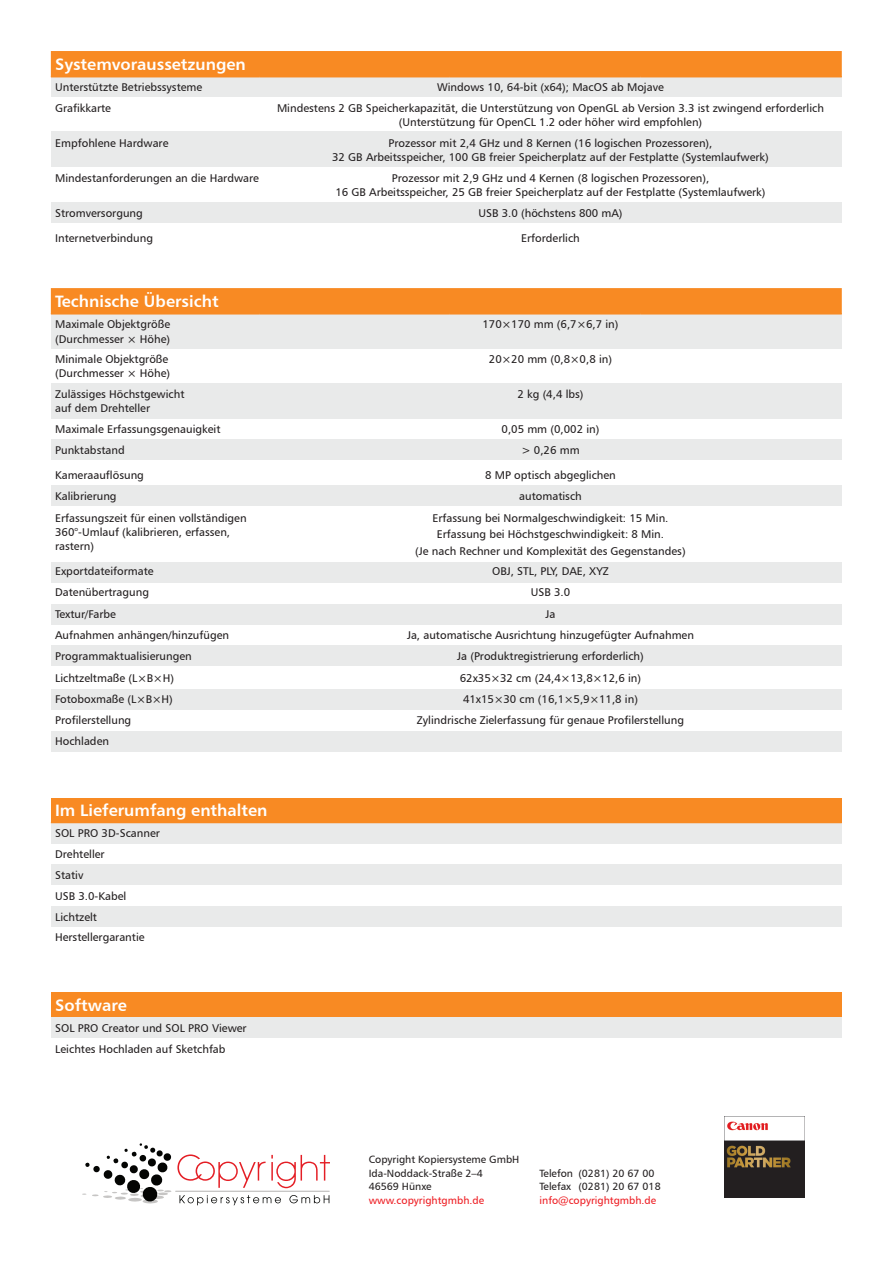
<style>
.page{position:relative;width:893px;height:1263px;background:#fff}
.page>*{position:absolute;margin:0;border:0;box-sizing:border-box;transform-origin:0 0}
.t1{font:16.5px "Humanist 777 BT Bold B";color:#fff}
.t2{font:11.25px/14.2px "Humanist 777 BT Roman B";color:#231f20}
.t3{font:10.5px/13.5px "Humanist 777 BT Roman B";color:#231f20}
.t4{font:10.5px "Humanist 777 BT Roman B";color:#ee1d23}
</style>
<div class="page">
<div style="left:51px;top:76px;width:791px;height:21px;background:#e9eaea"></div>
<div style="left:51px;top:1018px;width:791px;height:20px;background:#e9eaea"></div>
<div style="left:51px;top:132px;width:791px;height:35px;background:#e9eaea"></div>
<div style="left:51px;top:202px;width:791px;height:20px;background:#e9eaea"></div>
<div style="left:51px;top:51px;width:791px;height:25px;background:#f88a23"></div>
<hr style="left:51px;top:76px;width:208px;height:1px;background:#f88a23">
<hr style="left:259px;top:76px;width:191px;height:1px;background:#f88a23">
<hr style="left:450px;top:76px;width:190px;height:1px;background:#f88a23">
<hr style="left:640px;top:76px;width:202px;height:1px;background:#f88a23">
<div style="left:51px;top:823px;width:791px;height:20px;background:#e9eaea"></div>
<div style="left:51px;top:865px;width:791px;height:20px;background:#e9eaea"></div>
<div style="left:51px;top:907px;width:791px;height:20px;background:#e9eaea"></div>
<div style="left:51px;top:798px;width:791px;height:24px;background:#f88a23"></div>
<hr style="left:51px;top:822px;width:791px;height:1px;background:#f88a23">
<div style="left:51px;top:992px;width:791px;height:25px;background:#f88a23"></div>
<div style="left:51px;top:313px;width:791px;height:36px;background:#e9eaea"></div>
<div style="left:51px;top:384px;width:791px;height:35px;background:#e9eaea"></div>
<div style="left:51px;top:439px;width:791px;height:20px;background:#e9eaea"></div>
<div style="left:51px;top:486px;width:791px;height:20px;background:#e9eaea"></div>
<div style="left:51px;top:562px;width:791px;height:20px;background:#e9eaea"></div>
<div style="left:51px;top:605px;width:791px;height:20px;background:#e9eaea"></div>
<div style="left:51px;top:645px;width:791px;height:21px;background:#e9eaea"></div>
<div style="left:51px;top:690px;width:791px;height:20px;background:#e9eaea"></div>
<div style="left:51px;top:732px;width:791px;height:20px;background:#e9eaea"></div>
<div style="left:51px;top:288px;width:791px;height:25px;background:#f88a23"></div>
<hr style="left:51px;top:313px;width:208px;height:1px;background:#f88a23">
<hr style="left:259px;top:313px;width:191px;height:1px;background:#f88a23">
<hr style="left:450px;top:313px;width:190px;height:1px;background:#f88a23">
<hr style="left:640px;top:313px;width:202px;height:1px;background:#f88a23">
<svg style="left:82px;top:1143px;width:248px;height:62px"></svg>
<img style="left:724px;top:1117px;width:81px;height:80px">
<p class="t1" style="left:55px;top:53px;width:192px">Systemvoraussetzungen</p>
<p class="t2" style="left:55px;top:80px;width:149px">Unterstützte Betriebssysteme</p>
<p class="t2" style="left:437px;top:79px;width:228px">Windows 10, 64-bit (x64); MacOS ab Mojave</p>
<p class="t2" style="left:55px;top:101px;width:57px">Grafikkarte</p>
<p class="t2" style="left:277px;top:101px;width:548px">Mindestens 2 GB Speicherkapazität, die Unterstützung von OpenGL ab Version 3.3 ist zwingend erforderlich</p>
<p class="t2" style="left:399px;top:115px;width:305px">(Unterstützung für OpenCL 1.2 oder höher wird empfohlen)</p>
<p class="t2" style="left:55px;top:136px;width:115px">Empfohlene Hardware</p>
<p class="t2" style="left:389px;top:136px;width:325px">Prozessor mit 2,4 GHz und 8 Kernen (16 logischen Prozessoren),</p>
<p class="t2" style="left:332px;top:150px;width:438px">32 GB Arbeitsspeicher, 100 GB freier Speicherplatz auf der Festplatte (Systemlaufwerk)</p>
<p class="t2" style="left:55px;top:170px;width:205px">Mindestanforderungen an die Hardware</p>
<p class="t2" style="left:392px;top:170px;width:319px">Prozessor mit 2,9 GHz und 4 Kernen (8 logischen Prozessoren),</p>
<p class="t2" style="left:335px;top:185px;width:432px">16 GB Arbeitsspeicher, 25 GB freier Speicherplatz auf der Festplatte (Systemlaufwerk)</p>
<p class="t2" style="left:55px;top:205px;width:89px">Stromversorgung</p>
<p class="t2" style="left:478px;top:205px;width:146px">USB 3.0 (höchstens 800 mA)</p>
<p class="t2" style="left:55px;top:230px;width:99px">Internetverbindung</p>
<p class="t2" style="left:521px;top:230px;width:60px">Erforderlich</p>
<p class="t1" style="left:55px;top:290px;width:165px">Technische Übersicht</p>
<p class="t2" style="left:55px;top:317px;width:116px">Maximale Objektgröße</p>
<p class="t2" style="left:55px;top:331px;width:116px">(Durchmesser × Höhe)</p>
<p class="t2" style="left:55px;top:352px;width:115px">Minimale Objektgröße</p>
<p class="t2" style="left:55px;top:366px;width:116px">(Durchmesser × Höhe)</p>
<p class="t2" style="left:482px;top:316px;width:138px">170×170 mm (6,7×6,7 in)</p>
<p class="t2" style="left:489px;top:352px;width:125px">20×20 mm (0,8×0,8 in)</p>
<p class="t2" style="left:55px;top:387px;width:131px">Zulässiges Höchstgewicht auf dem Drehteller</p>
<p class="t2" style="left:517px;top:387px;width:68px">2 kg (4,4 lbs)</p>
<p class="t2" style="left:55px;top:421px;width:167px">Maximale Erfassungsgenauigkeit</p>
<p class="t2" style="left:501px;top:421px;width:99px">0,05 mm (0,002 in)</p>
<p class="t2" style="left:55px;top:443px;width:71px">Punktabstand</p>
<p class="t2" style="left:521px;top:443px;width:60px">&gt; 0,26 mm</p>
<p class="t2" style="left:55px;top:468px;width:90px">Kameraauflösung</p>
<p class="t2" style="left:485px;top:468px;width:132px">8 MP optisch abgeglichen</p>
<p class="t2" style="left:55px;top:489px;width:63px">Kalibrierung</p>
<p class="t2" style="left:519px;top:489px;width:64px">automatisch</p>
<p class="t2" style="left:55px;top:510px;width:193px">Erfassungszeit für einen vollständigen<br>360°-Umlauf (kalibrieren, erfassen, rastern)</p>
<p class="t2" style="left:432px;top:510px;width:237px">Erfassung bei Normalgeschwindigkeit: 15 Min.</p>
<p class="t2" style="left:437px;top:527px;width:229px">Erfassung bei Höchstgeschwindigkeit: 8 Min.</p>
<p class="t2" style="left:415px;top:543px;width:272px">(Je nach Rechner und Komplexität des Gegenstandes)</p>
<p class="t2" style="left:55px;top:564px;width:100px">Exportdateiformate</p>
<p class="t2" style="left:492px;top:564px;width:118px">OBJ, STL, PLY, DAE, XYZ</p>
<p class="t2" style="left:55px;top:585px;width:95px">Datenübertragung</p>
<p class="t2" style="left:531px;top:585px;width:41px">USB 3.0</p>
<p class="t2" style="left:55px;top:606px;width:62px">Textur/Farbe</p>
<p class="t2" style="left:545px;top:606px;width:11px">Ja</p>
<p class="t2" style="left:55px;top:628px;width:176px">Aufnahmen anhängen/hinzufügen</p>
<p class="t2" style="left:407px;top:628px;width:288px">Ja, automatische Ausrichtung hinzugefügter Aufnahmen</p>
<p class="t2" style="left:55px;top:649px;width:138px">Programmaktualisierungen</p>
<p class="t2" style="left:457px;top:649px;width:188px">Ja (Produktregistrierung erforderlich)</p>
<p class="t2" style="left:55px;top:670px;width:120px">Lichtzeltmaße (L×B×H)</p>
<p class="t2" style="left:460px;top:670px;width:183px">62x35×32 cm (24,4×13,8×12,6 in)</p>
<p class="t2" style="left:55px;top:691px;width:119px">Fotoboxmaße (L×B×H)</p>
<p class="t2" style="left:463px;top:691px;width:176px">41x15×30 cm (16,1×5,9×11,8 in)</p>
<p class="t2" style="left:55px;top:713px;width:78px">Profilerstellung</p>
<p class="t2" style="left:417px;top:713px;width:269px">Zylindrische Zielerfassung für genaue Profilerstellung</p>
<p class="t2" style="left:55px;top:734px;width:55px">Hochladen</p>
<p class="t1" style="left:55px;top:800px;width:214px">Im Lieferumfang enthalten</p>
<p class="t2" style="left:55px;top:826px;width:106px">SOL PRO 3D-Scanner</p>
<p class="t2" style="left:55px;top:847px;width:51px">Drehteller</p>
<p class="t2" style="left:55px;top:867px;width:30px">Stativ</p>
<p class="t2" style="left:55px;top:888px;width:73px">USB 3.0-Kabel</p>
<p class="t2" style="left:55px;top:909px;width:43px">Lichtzelt</p>
<p class="t2" style="left:55px;top:930px;width:91px">Herstellergarantie</p>
<p class="t1" style="left:55px;top:995px;width:73px">Software</p>
<p class="t2" style="left:55px;top:1020px;width:193px">SOL PRO Creator und SOL PRO Viewer</p>
<p class="t2" style="left:55px;top:1041px;width:172px">Leichtes Hochladen auf Sketchfab</p>
<p class="t3" style="left:369px;top:1152px;width:152px">Copyright Kopiersysteme GmbH<br>Ida-Noddack-Straße 2–4<br>46569 Hünxe</p>
<p class="t4" style="left:369px;top:1193px;width:117px">www.copyrightgmbh.de</p>
<p class="t3" style="left:540px;top:1166px;width:123px">Telefon (0281) 20 67 00<br>Telefax (0281) 20 67 018</p>
<p class="t4" style="left:540px;top:1193px;width:118px">info@copyrightgmbh.de</p>
</div>
